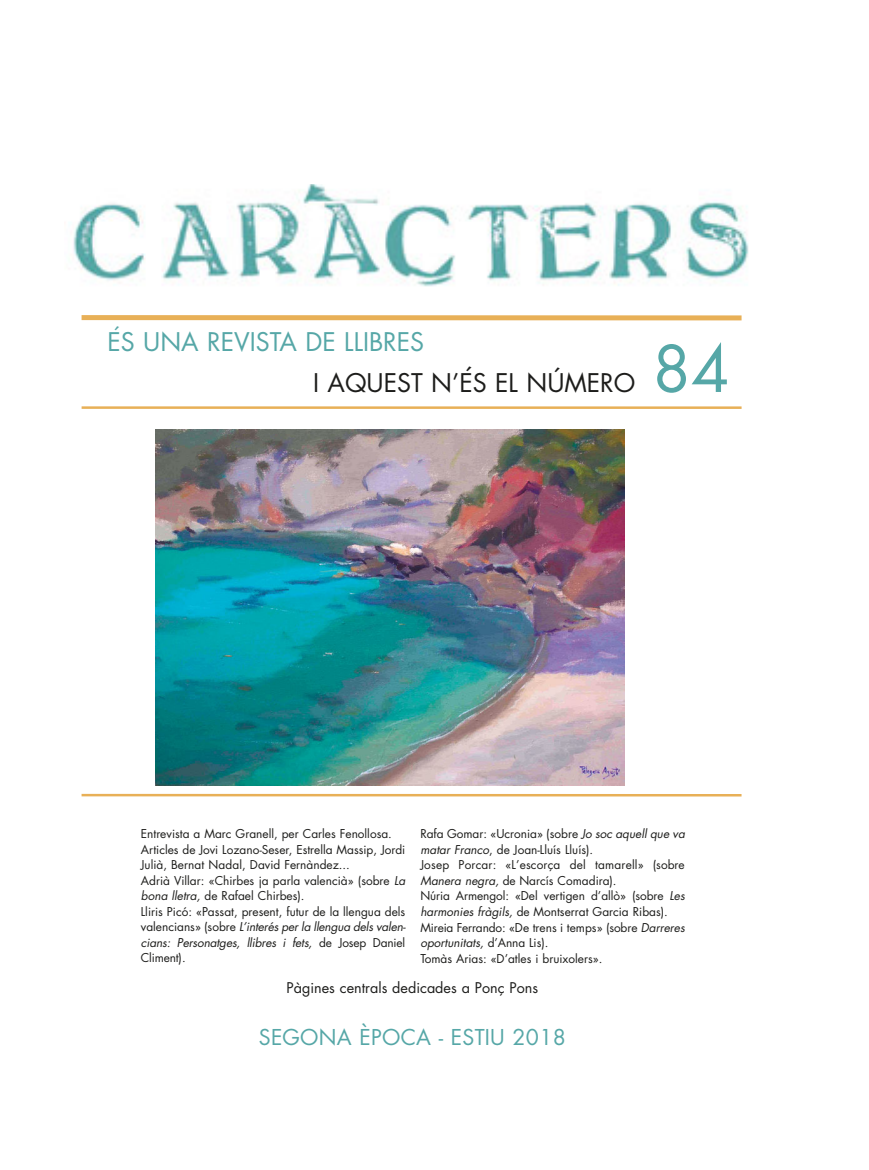
<style>
.page{position:relative;width:869px;height:1170px;background:#fff}
.page>*{position:absolute;margin:0;border:0;box-sizing:border-box;transform-origin:0 0}
.t1{font:62.5px "Futura";color:#56a7a7}
.t2{font:25px "Futura";color:#56a7a7}
.t3{font:25px "Futura";color:#1d1d1b}
.t4{font:21.25px "Futura";letter-spacing:.01em;color:#56a7a7}
.t5{font:14.38px "Futura";color:#1d1d1b}
.t6{font:11.88px/15.5px "Futura";color:#1d1d1b}
.s1{font-style:italic}
</style>
<div class="page">
<img style="left:73px;top:184px;width:676px;height:103px">
<div style="left:81px;top:315px;width:660px;height:5px;background:#e8b057"></div>
<hr style="left:82px;top:406px;width:659px;height:3px;background:#e8b057">
<hr style="left:81px;top:793px;width:660px;height:3px;background:#e8b057">
<img style="left:155px;top:429px;width:469px;height:356px">
<h3 class="t4" style="left:113px;top:324px;width:9px">´</h3>
<h2 class="t2" style="left:107px;top:330px;width:318px">ES UNA REVISTA DE LLIBRES</h2>
<h2 class="t3" style="left:313px;top:371px;width:324px">I AQUEST N’ES EL NUMERO</h2>
<h2 class="t3" style="left:464px;top:364px;width:10px">´</h2>
<h2 class="t3" style="left:552px;top:365px;width:10px">´</h2>
<h1 class="t1" style="left:652px;top:340px;width:79px">84</h1>
<p class="t6" style="left:141px;top:827px;width:266px">Entrevista a Marc Granell, per Carles Fenollosa.<br>Articles de Jovi Lozano-Seser, Estrella Massip, Jordi Julià, Bernat Nadal, David Fernàndez...<br>Adrià Villar: «Chirbes ja parla valencià» (so bre <span class="s1">La bona lletra,</span> de Rafael Chirbes).<br>Lliris Picó: «Passat, present, futur de la llengua dels valencians» (sobre <span class="s1">L’interés per la llengua dels valen&shy;cians: Personatges, llibres i fets,</span> de Josep Daniel Climent).</p>
<p class="t6" style="left:420px;top:827px;width:266px">Rafa Gomar: «Ucronia» (sobre <span class="s1">Jo soc aquell que va matar Franco</span>, de Joan-Lluís Lluís).<br>Josep Porcar: «L’escorça del tamarell» (sobre <span class="s1">Manera negra,</span> de Narcís Comadira).<br>Núria Armengol: «Del vertigen d’allò» (so bre <span class="s1">Les harmonies fràgils,</span> de Montserrat Garcia Ribas).<br>Mireia Ferrando: «De trens i temps» (so bre <span class="s1">Darreres oportunitats,</span> d’Anna Lis).<br>Tomàs Arias: «D’atles i bruixolers».</p>
<p class="t5" style="left:286px;top:981px;width:253px">Pàgines centrals dedicades a Ponç Pons</p>
<h3 class="t4" style="left:259px;top:1027px;width:308px">SEGONA EPOCA - ESTIU 2018</h3>
<h3 class="t4" style="left:360px;top:1021px;width:9px">`</h3>
</div>
